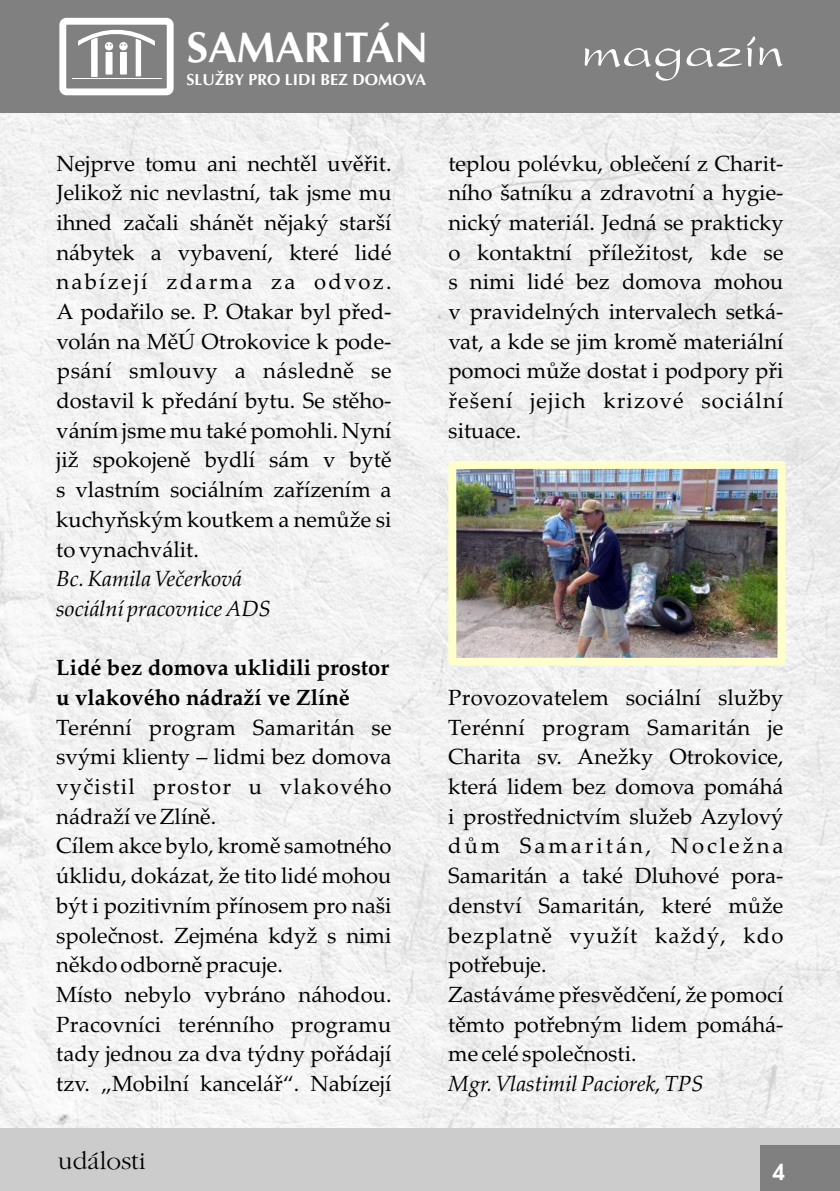
<style>
.page{position:relative;width:840px;height:1191px;background:#fff}
.page>*{position:absolute;margin:0;border:0;box-sizing:border-box;transform-origin:0 0}
.t1{font:56px "President";color:#fff}
.t2{font:700 43.2px "Ottawa";color:#fff}
.t3{font:26px "Gatineau CE";color:#000}
.t4{font:22px/29.6px "Palatino Linotype";color:#000;text-align:justify}
.t5{font:italic 22px/29.6px "Palatino Linotype";color:#000}
.t6{font:700 22px/29.6px "Palatino Linotype";color:#000}
.t7{font:22px "Palatino Linotype";letter-spacing:.05em;color:#000}
.t8{font:22px "Palatino Linotype";letter-spacing:.02em;color:#000}
.t9{font:22px "Palatino Linotype";letter-spacing:.055em;color:#000}
.t10{font:22px "Palatino Linotype";letter-spacing:.025em;color:#000}
.t11{font:22px "Palatino Linotype";letter-spacing:.1em;color:#000}
.t12{font:22px "Palatino Linotype";letter-spacing:.135em;color:#000}
.t13{font:700 22px "Avalon";color:#fff}
.t14{font:700 16px "Ottawa";color:#fff}
</style>
<div class="page">
<img style="left:1px;top:113px;width:838px;height:1015px">
<div style="left:0;top:0;width:839px;height:113px;background:#808080"></div>
<div style="left:0;top:1128px;width:839px;height:63px;background:#ccc"></div>
<div style="left:760px;top:1145px;width:79px;height:46px;background:#808080"></div>
<div style="left:59px;top:18px;width:114px;height:77px;border:7px solid #fff;border-radius:4px"></div>
<hr style="left:72px;top:78px;width:89px;height:1px;background:#fff">
<svg style="left:78px;top:29px;width:77px;height:48px"></svg>
<img style="left:457px;top:470px;width:319px;height:187px">
<div style="left:448px;top:461px;width:337px;height:205px;border:8px solid #ffc"></div>
<h2 class="t2" style="left:186px;top:31px;width:243px">SAMARITÁN</h2>
<p class="t14" style="left:186px;top:74px;width:241px">SLUŽBY PRO LIDI BEZ DOMOVA</p>
<h1 class="t1" style="left:580px;top:26px;width:204px">magazín</h1>
<p class="t4" style="left:56px;top:151px;width:336px">Nejprve tomu ani nechtěl uvěřit.</p>
<p class="t4" style="left:448px;top:151px;width:336px">teplou polévku, oblečení z Charit-</p>
<p class="t4" style="left:56px;top:180px;width:336px">Jelikož nic nevlastní, tak jsme mu</p>
<p class="t4" style="left:448px;top:180px;width:336px">ního šatníku a zdravotní a hygie-</p>
<p class="t4" style="left:56px;top:210px;width:336px">ihned začali shánět nějaký starší</p>
<p class="t4" style="left:448px;top:210px;width:336px">nický materiál. Jedná se prakticky</p>
<p class="t4" style="left:56px;top:240px;width:336px">nábytek a vybavení, které lidé</p>
<p class="t4" style="left:448px;top:240px;width:336px">o kontaktní příležitost, kde se</p>
<p class="t11" style="left:56px;top:273px;width:336px">nabízejí zdarma za odvoz.</p>
<p class="t4" style="left:448px;top:269px;width:336px">s nimi lidé bez domova mohou</p>
<p class="t4" style="left:56px;top:299px;width:336px">A podařilo se. P. Otakar byl před-</p>
<p class="t4" style="left:448px;top:299px;width:336px">v pravidelných intervalech setká-</p>
<p class="t4" style="left:56px;top:329px;width:336px">volán na MěÚ Otrokovice k pode-</p>
<p class="t4" style="left:448px;top:329px;width:336px">vat, a kde se jim kromě materiální</p>
<p class="t10" style="left:57px;top:362px;width:336px">psání smlouvy a následně se</p>
<p class="t4" style="left:448px;top:359px;width:336px">pomoci může dostat i podpory při</p>
<p class="t4" style="left:56px;top:388px;width:336px">dostavil k předání bytu. Se stěho-</p>
<p class="t7" style="left:448px;top:392px;width:336px">řešení jejich krizové sociální</p>
<p class="t4" style="left:56px;top:418px;width:336px">váním jsme mu také pomohli. Nyní</p>
<p class="t4" style="left:448px;top:418px;width:74px">situace.</p>
<p class="t4" style="left:56px;top:448px;width:336px">již spokojeně bydlí sám v bytě s vlastním sociálním zařízením a kuchyňským koutkem a nemůže si to vynachválit.</p>
<p class="t5" style="left:56px;top:566px;width:216px">Bc. Kamila Večerková sociální pracovnice ADS</p>
<p class="t6" style="left:56px;top:655px;width:334px">Lidé bez domova uklidili prostor u vlakového nádraží ve Zlíně</p>
<p class="t4" style="left:448px;top:685px;width:336px">Provozovatelem sociální služby</p>
<p class="t4" style="left:56px;top:715px;width:336px">Terénní program Samaritán se</p>
<p class="t8" style="left:448px;top:718px;width:336px">Terénní program Samaritán je</p>
<p class="t4" style="left:56px;top:744px;width:336px">svými klienty – lidmi bez domova</p>
<p class="t4" style="left:448px;top:744px;width:336px">Charita sv. Anežky Otrokovice,</p>
<p class="t9" style="left:56px;top:778px;width:336px">vyčistil prostor u vlakového</p>
<p class="t4" style="left:448px;top:774px;width:336px">která lidem bez domova pomáhá</p>
<p class="t4" style="left:56px;top:804px;width:161px">nádraží ve Zlíně.</p>
<p class="t4" style="left:448px;top:804px;width:336px">i prostřednictvím služeb Azylový</p>
<p class="t4" style="left:56px;top:833px;width:336px">Cílem akce bylo, kromě samotného</p>
<p class="t12" style="left:448px;top:837px;width:336px">dům Samaritán, Nocležna</p>
<p class="t4" style="left:56px;top:863px;width:336px">úklidu, dokázat, že tito lidé mohou</p>
<p class="t4" style="left:448px;top:863px;width:336px">Samaritán a také Dluhové pora-</p>
<p class="t4" style="left:56px;top:893px;width:336px">být i pozitivním přínosem pro naši</p>
<p class="t4" style="left:448px;top:893px;width:336px">denství Samaritán, které může</p>
<p class="t4" style="left:56px;top:922px;width:336px">společnost. Zejména když s nimi</p>
<p class="t7" style="left:448px;top:926px;width:336px">bezplatně využít každý, kdo</p>
<p class="t4" style="left:56px;top:952px;width:228px">někdo odborně pracuje.</p>
<p class="t4" style="left:448px;top:952px;width:100px">potřebuje.</p>
<p class="t4" style="left:56px;top:982px;width:336px">Místo nebylo vybráno náhodou.</p>
<p class="t4" style="left:448px;top:982px;width:336px">Zastáváme přesvědčení, že pomocí</p>
<p class="t4" style="left:56px;top:1012px;width:336px">Pracovníci terénního programu</p>
<p class="t4" style="left:448px;top:1012px;width:336px">těmto potřebným lidem pomáhá-</p>
<p class="t4" style="left:56px;top:1041px;width:336px">tady jednou za dva týdny pořádají</p>
<p class="t4" style="left:448px;top:1041px;width:190px">me celé společnosti.</p>
<p class="t4" style="left:56px;top:1071px;width:336px">tzv. „Mobilní kancelář“. Nabízejí</p>
<p class="t5" style="left:448px;top:1071px;width:256px">Mgr. Vlastimil Paciorek, TPS</p>
<p class="t3" style="left:58px;top:1149px;width:89px">události</p>
<p class="t13" style="left:772px;top:1163px;width:14px">4</p>
</div>
